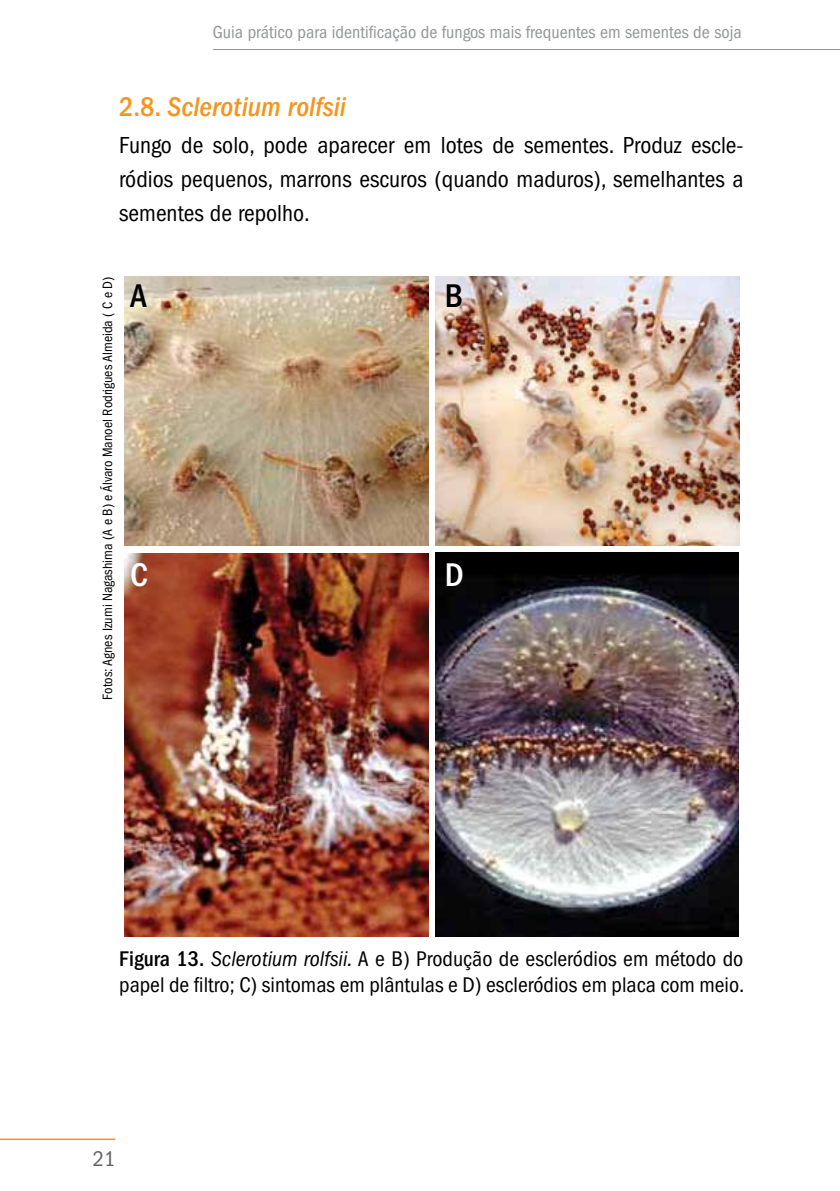
<style>
.page{position:relative;width:840px;height:1191px;background:#fff}
.page>*{position:absolute;margin:0;border:0;box-sizing:border-box;transform-origin:0 0}
.t1{font:500 condensed 34px "ITC Franklin Gothic Std";color:#000}
.t2{font:500 condensed 34px "ITC Franklin Gothic Std";color:#fff}
.t3{font:italic 500 condensed 28px "ITC Franklin Gothic Std";color:#f7941e}
.t4{font:condensed 24px/34px "ITC Franklin Gothic Std";color:#000;text-align:justify}
.t5{font:condensed 22px/26px "ITC Franklin Gothic Std";color:#000}
.t6{font:condensed 22px "ITC Franklin Gothic Std";color:#636466}
.t7{font:condensed 18px "ITC Franklin Gothic Std";color:#939598}
.t8{font:condensed 14px "ITC Franklin Gothic Std";color:#000}
.s1{font-style:normal}
.s2{font-weight:500}
.s3{font-style:italic}
</style>
<div class="page">
<hr style="left:213px;top:49px;width:626px;height:1px;background:#939598">
<hr style="left:0;top:1138px;width:115px;height:2px;background:#f7941e">
<img style="left:125px;top:553px;width:303px;height:383px">
<img style="left:435px;top:276px;width:303px;height:270px">
<img style="left:125px;top:276px;width:303px;height:270px">
<img style="left:435px;top:553px;width:303px;height:384px">
<p class="t7" style="left:213px;top:22px;width:530px">Guia prático para identificação de fungos mais frequentes em sementes de soja</p>
<p class="t3" style="left:119px;top:91px;width:228px"><span class="s1">2.8.</span> Sclerotium rolfsii</p>
<p class="t4" style="left:119px;top:128px;width:625px">Fungo de solo, pode aparecer em lotes de sementes. Produz escle&shy;ródios pequenos, marrons escuros (quando maduros), semelhantes a sementes de repolho.</p>
<p class="t8" style="left:99px;top:699px;width:424px;rotate:-90deg">Fotos: Agnes Izumi Nagashima (A e B) e Álvaro Manoel Rodrigues Almeida ( C e D)</p>
<h1 class="t1" style="left:130px;top:276px;width:18px">A</h1>
<h1 class="t2" style="left:130px;top:555px;width:19px">C</h1>
<h1 class="t1" style="left:444px;top:276px;width:20px">B</h1>
<h1 class="t2" style="left:444px;top:555px;width:21px">D</h1>
<p class="t5" style="left:119px;top:946px;width:626px"><span class="s2">Figura 13.</span> <span class="s3">Sclerotium rolfsii.</span> A e B) Produção de escleródios em método do papel de filtro; C) sintomas em plântulas e D) escleródios em placa com meio.</p>
<p class="t6" style="left:93px;top:1146px;width:24px">21</p>
</div>
